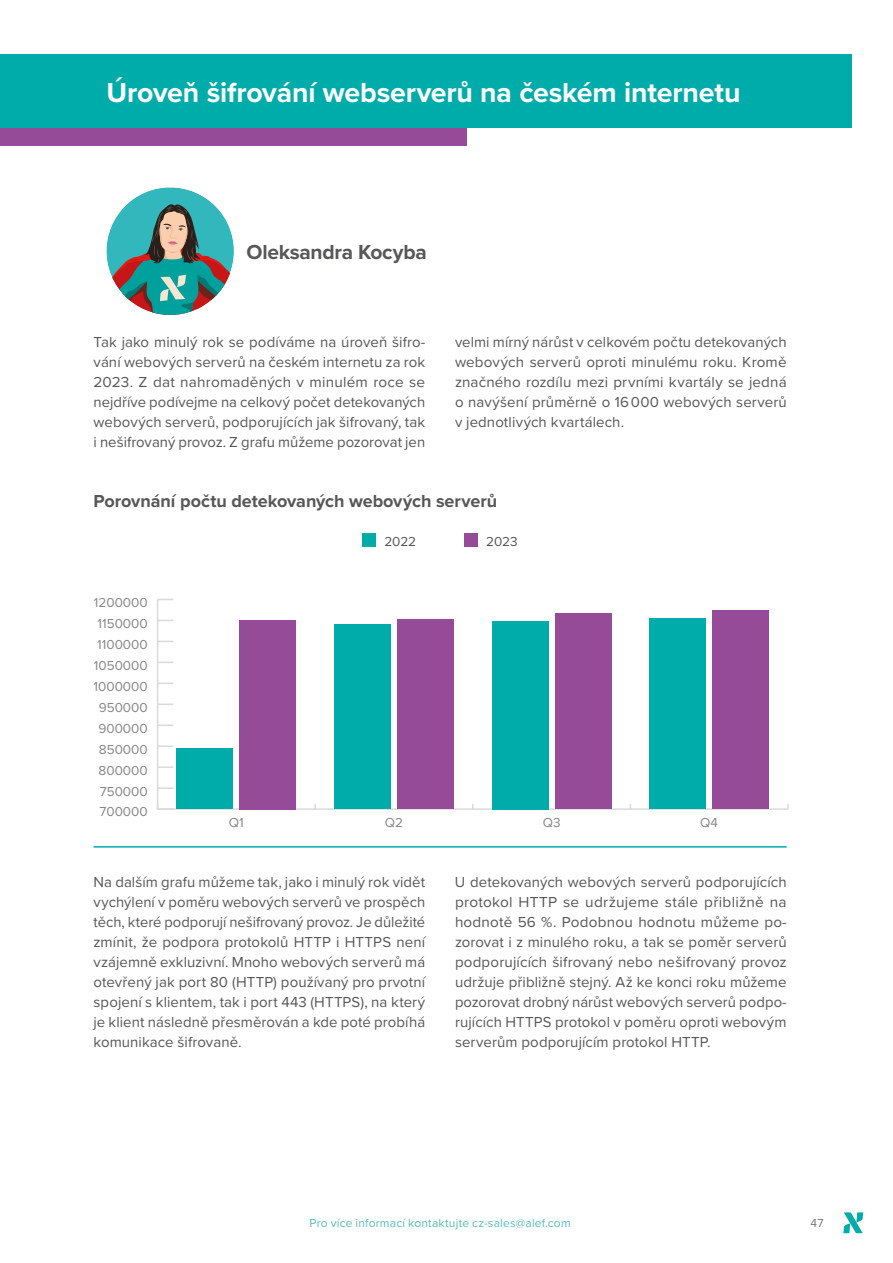
<style>
.page{position:relative;width:893px;height:1263px;background:#fff}
.page>*{position:absolute;margin:0;border:0;box-sizing:border-box;transform-origin:0 0}
.t1{font:700 28.5px "Proxima Nova";letter-spacing:-.005em;color:#fff}
.t2{font:700 21px "Proxima Nova";letter-spacing:-.015em;color:#575756}
.t3{font:700 18px "Proxima Nova";letter-spacing:-.005em;color:#575756}
.t4{font:15px/20px "Proxima Nova";letter-spacing:.005em;color:#575756;text-align:justify}
.t5{font:13.5px "Proxima Nova";color:#878787}
.t6{font:13.5px "Proxima Nova";letter-spacing:-.005em;color:#575756}
.t7{font:12px "Proxima Nova";letter-spacing:.015em;color:#55bdba}
.t8{font:12px "Proxima Nova";color:#787878}
</style>
<div class="page">
<svg style="left:843px;top:1212px;width:20px;height:21px"></svg>
<hr style="left:94px;top:846px;width:693px;height:2px;background:#00aca9">
<div style="left:0;top:128px;width:466px;height:18px;background:#954b97"></div>
<div style="left:0;top:54px;width:852px;height:74px;background:#00aca9"></div>
<div style="left:107px;top:187px;width:127px;height:128px;background:#31b7bc;border-radius:50%"></div>
<svg style="left:107px;top:203px;width:127px;height:112px"></svg>
<hr style="left:158px;top:808px;width:630px;height:2px;background:#dadada">
<hr style="left:157px;top:599px;width:1px;height:210px;background:#dadada">
<svg style="left:158px;top:787px;width:15px;height:2px"></svg>
<svg style="left:158px;top:766px;width:15px;height:2px"></svg>
<svg style="left:158px;top:745px;width:15px;height:2px"></svg>
<svg style="left:158px;top:724px;width:15px;height:2px"></svg>
<svg style="left:158px;top:703px;width:15px;height:2px"></svg>
<svg style="left:158px;top:683px;width:15px;height:1px"></svg>
<svg style="left:158px;top:662px;width:15px;height:1px"></svg>
<svg style="left:158px;top:641px;width:15px;height:1px"></svg>
<svg style="left:158px;top:620px;width:15px;height:1px"></svg>
<svg style="left:158px;top:599px;width:15px;height:1px"></svg>
<div style="left:240px;top:620px;width:56px;height:189px;background:#954b97"></div>
<div style="left:397px;top:620px;width:57px;height:189px;background:#954b97"></div>
<div style="left:555px;top:614px;width:56px;height:195px;background:#954b97"></div>
<div style="left:712px;top:610px;width:57px;height:199px;background:#954b97"></div>
<div style="left:177px;top:749px;width:56px;height:60px;background:#00aca9"></div>
<div style="left:334px;top:625px;width:57px;height:184px;background:#00aca9"></div>
<div style="left:492px;top:621px;width:56px;height:188px;background:#00aca9"></div>
<div style="left:649px;top:619px;width:57px;height:190px;background:#00aca9"></div>
<div style="left:464px;top:533px;width:14px;height:14px;background:#964b98"></div>
<div style="left:362px;top:533px;width:14px;height:14px;background:#00aca8"></div>
<h1 class="t1" style="left:107px;top:71px;width:635px">Úroveň šifrování webserverů na českém internetu</h1>
<h2 class="t2" style="left:246px;top:237px;width:182px">Oleksandra Kocyba</h2>
<p class="t4" style="left:94px;top:332px;width:333px">Tak jako minulý rok se podíváme na úroveň šifro&shy;vání webových serverů na českém internetu za rok 2023. Z dat nahromaděných v minulém roce se nejdříve podívejme na celkový počet detekovaných webových serverů, podporujících jak šifrovaný, tak i nešifrovaný provoz. Z grafu můžeme pozorovat jen</p>
<p class="t4" style="left:455px;top:332px;width:333px">velmi mírný nárůst v celkovém počtu detekovaných webových serverů oproti minulému roku. Kromě značného rozdílu mezi prvními kvartály se jedná o navýšení průměrně o 16 000 webových serverů v jednotlivých kvartálech.</p>
<p class="t3" style="left:94px;top:488px;width:405px">Porovnání počtu detekovaných webových serverů</p>
<p class="t5" style="left:94px;top:592px;width:55px">1200000</p>
<p class="t5" style="left:98px;top:613px;width:52px">1150000</p>
<p class="t5" style="left:97px;top:634px;width:52px">1100000</p>
<p class="t5" style="left:94px;top:655px;width:55px">1050000</p>
<p class="t5" style="left:94px;top:676px;width:56px">1000000</p>
<p class="t5" style="left:99px;top:697px;width:50px">950000</p>
<p class="t5" style="left:98px;top:718px;width:51px">900000</p>
<p class="t5" style="left:99px;top:739px;width:50px">850000</p>
<p class="t5" style="left:99px;top:760px;width:51px">800000</p>
<p class="t5" style="left:100px;top:781px;width:49px">750000</p>
<p class="t5" style="left:99px;top:802px;width:50px">700000</p>
<p class="t6" style="left:384px;top:531px;width:33px">2022</p>
<p class="t6" style="left:486px;top:531px;width:33px">2023</p>
<p class="t5" style="left:229px;top:812px;width:16px">Q1</p>
<p class="t5" style="left:385px;top:812px;width:20px">Q2</p>
<p class="t5" style="left:543px;top:812px;width:19px">Q3</p>
<p class="t5" style="left:700px;top:812px;width:19px">Q4</p>
<p class="t4" style="left:94px;top:871px;width:333px">Na dalším grafu můžeme tak, jako i minulý rok vidět vychýlení v poměru webových serverů ve prospěch těch, které podporují nešifrovaný provoz. Je důležité zmínit, že podpora protokolů HTTP i HTTPS není vzájemně exkluzivní. Mnoho webových serverů má otevřený jak port 80 (HTTP) používaný pro prvotní spojení s klientem, tak i port 443 (HTTPS), na který je klient následně přesměrován a kde poté probíhá komunikace šifrovaně.</p>
<p class="t4" style="left:455px;top:871px;width:333px">U detekovaných webových serverů podporujících protokol HTTP se udržujeme stále přibližně na hodnotě 56 %. Podobnou hodnotu můžeme po&shy;zorovat i z minulého roku, a tak se poměr serverů podporujících šifrovaný nebo nešifrovaný provoz udržuje přibližně stejný. Až ke konci roku můžeme pozorovat drobný nárůst webových serverů podpo&shy;rujících HTTPS protokol v poměru oproti webovým serverům podporujícím protokol HTTP.</p>
<p class="t7" style="left:309px;top:1214px;width:263px">Pro více informací kontaktujte cz-sales@alef.com</p>
<p class="t8" style="left:811px;top:1214px;width:14px">47</p>
</div>
